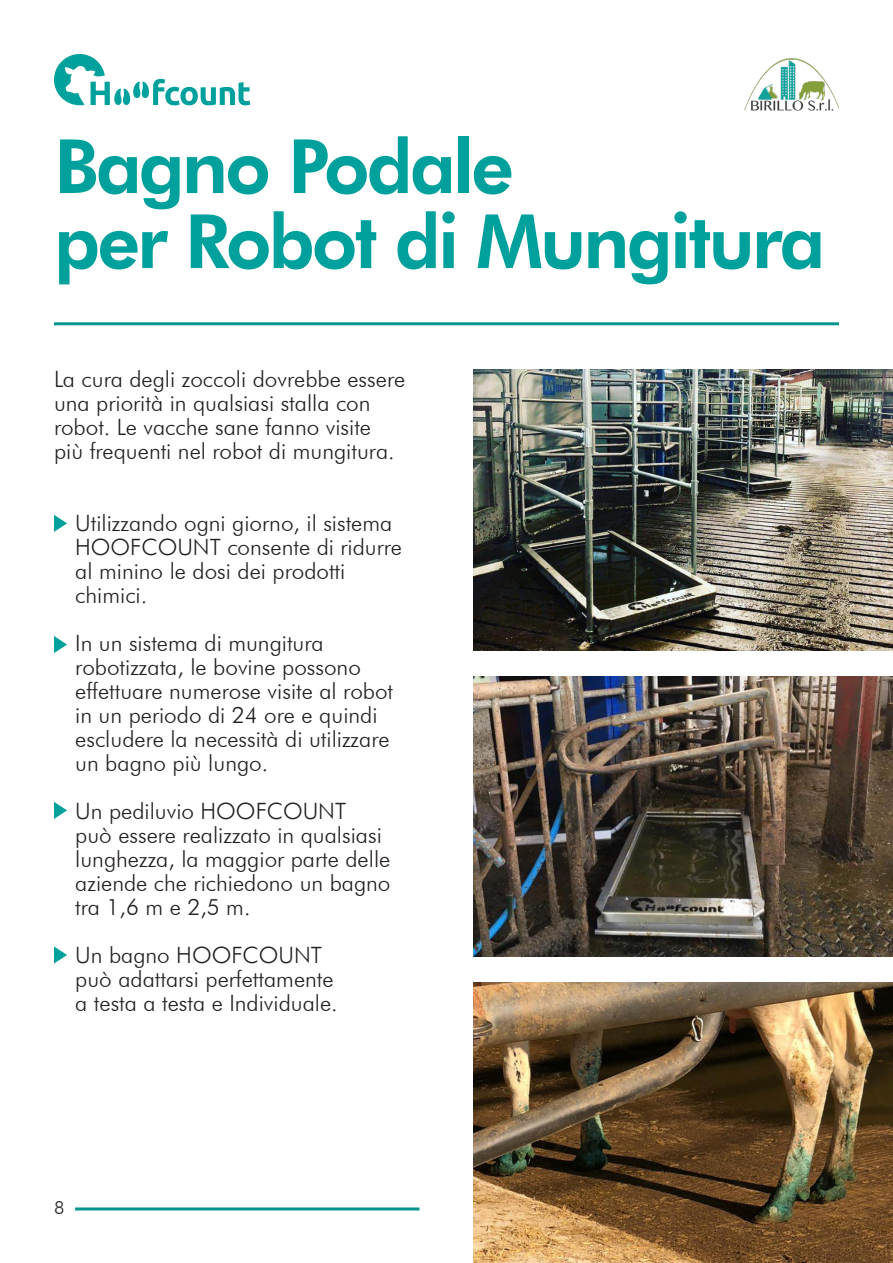
<style>
.page{position:relative;width:893px;height:1263px;background:#fff}
.page>*{position:absolute;margin:0;border:0;box-sizing:border-box;transform-origin:0 0}
.t1{font:800 75px "Futura BT";letter-spacing:-.04em;color:#00a19c}
.t2{font:300 22.5px/24px "Futura BT";color:#231f20}
.t3{font:300 18px "Futura BT";color:#231f20}
</style>
<div class="page">
<img style="left:745px;top:58px;width:94px;height:53px">
<svg style="left:54px;top:54px;width:196px;height:52px"></svg>
<svg style="left:54px;top:515px;width:13px;height:17px"></svg>
<svg style="left:54px;top:636px;width:13px;height:17px"></svg>
<svg style="left:54px;top:802px;width:13px;height:17px"></svg>
<svg style="left:54px;top:946px;width:13px;height:18px"></svg>
<hr style="left:54px;top:322px;width:785px;height:3px;background:#009491">
<hr style="left:75px;top:1207px;width:344px;height:3px;background:#009491">
<img style="left:473px;top:370px;width:420px;height:280px">
<img style="left:473px;top:676px;width:420px;height:280px">
<img style="left:473px;top:983px;width:420px;height:280px">
<p class="t1" style="left:54px;top:121px;width:461px">Bagno Podale</p>
<p class="t1" style="left:54px;top:196px;width:773px">per Robot di Mungitura</p>
<p class="t2" style="left:54px;top:367px;width:353px">La cura degli zoccoli dovrebbe essere una priorità in qualsiasi stalla con robot. Le vacche sane fanno visite</p>
<p class="t2" style="left:54px;top:439px;width:342px">più frequenti nel robot di mungitura.</p>
<p class="t2" style="left:75px;top:511px;width:328px">Utilizzando ogni giorno, il sistema<br>HOOFCOUNT consente di ridurre al minino le dosi dei prodotti chimici.</p>
<p class="t2" style="left:75px;top:631px;width:319px">In un sistema di mungitura robotizzata, le bovine possono effettuare numerose visite al robot in un periodo di 24 ore e quindi escludere la necessità di utilizzare</p>
<p class="t2" style="left:75px;top:751px;width:194px">un bagno più lungo.</p>
<p class="t2" style="left:75px;top:799px;width:317px">Un pediluvio HOOFCOUNT<br>può essere realizzato in qualsiasi lunghezza, la maggior parte delle aziende che richiedono un bagno tra 1,6 m e 2,5 m.</p>
<p class="t2" style="left:75px;top:943px;width:248px">Un bagno HOOFCOUNT</p>
<p class="t2" style="left:75px;top:967px;width:260px">può adattarsi perfettamente</p>
<p class="t2" style="left:75px;top:991px;width:264px">a testa a testa e Individuale.</p>
<p class="t3" style="left:54px;top:1196px;width:12px">8</p>
</div>
